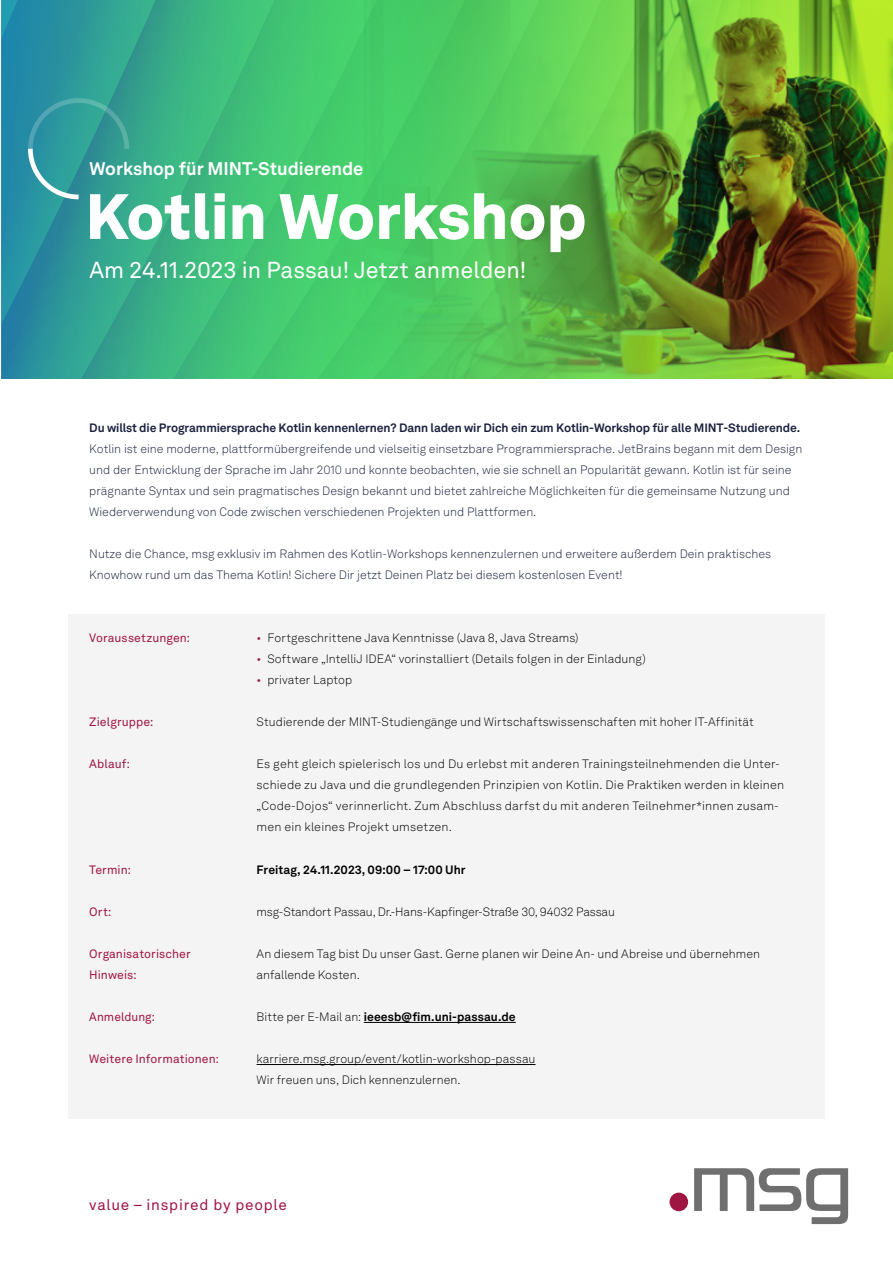
<style>
.page{position:relative;width:893px;height:1263px;background:#fff}
.page>*{position:absolute;margin:0;border:0;box-sizing:border-box;transform-origin:0 0}
.t1{font:900 63px "Akkurat LL";color:#fff}
.t2{font:22.95px "Akkurat LL";color:#fff}
.t3{font:700 18.15px "Akkurat LL";color:#fff}
.t4{font:15px "Akkurat LL";letter-spacing:.05em;color:#a01441}
.t5{font:300 12px/21px "Akkurat LL";letter-spacing:.01em;color:#000}
.t6{font:300 12px/21px "Akkurat LL";color:#1b213e}
.t7{font:700 12px "Akkurat LL";letter-spacing:-.01em;color:#1b213e}
.t8{font:12px/21px "Akkurat LL";letter-spacing:.005em;color:#a01441}
.t9{font:700 12px "Akkurat LL";letter-spacing:.005em;color:#000}
.t10{font:300 12px "Akkurat LL";letter-spacing:-.01em;color:#000}
.s1{color:#a01441}
.s2{font-weight:300}
</style>
<div class="page">
<img style="left:1px;top:0;width:892px;height:378px">
<svg style="left:26px;top:96px;width:106px;height:106px;background:#379d9c"></svg>
<div style="left:669px;top:1192px;width:19px;height:19px;background:#a01642;border-radius:50%"></div>
<svg style="left:694px;top:1168px;width:154px;height:56px"></svg>
<div style="left:68px;top:614px;width:757px;height:504px;background:#f4f4f4"></div>
<hr style="left:364px;top:1022px;width:152px;height:1px;background:#000">
<hr style="left:257px;top:1064px;width:278px;height:1px;background:#000">
<h3 class="t3" style="left:90px;top:155px;width:276px">Workshop für MINT-Studierende</h3>
<h1 class="t1" style="left:85px;top:167px;width:503px">Kotlin Workshop</h1>
<h2 class="t2" style="left:90px;top:253px;width:438px">Am 24.11.2023 in Passau! Jetzt anmelden!</h2>
<p class="t7" style="left:89px;top:418px;width:712px">Du willst die Programmiersprache Kotlin kennenlernen? Dann laden wir Dich ein zum Kotlin-Workshop für alle MINT-Studierende.</p>
<p class="t6" style="left:89px;top:438px;width:715px">Kotlin ist eine moderne, plattformübergreifende und vielseitig einsetzbare Programmiersprache. JetBrains begann mit dem Design und der Entwicklung der Sprache im Jahr 2010 und konnte beobachten, wie sie schnell an Popularität gewann. Kotlin ist für seine prägnante Syntax und sein pragmatisches Design bekannt und bietet zahlreiche Möglichkeiten für die gemeinsame Nutzung und Wiederverwendung von Code zwischen verschiedenen Projekten und Plattformen.</p>
<p class="t6" style="left:89px;top:543px;width:683px">Nutze die Chance, msg exklusiv im Rahmen des Kotlin-Workshops kennenzulernen und erweitere außerdem Dein praktisches<br>Knowhow rund um das Thema Kotlin! Sichere Dir jetzt Deinen Platz bei diesem kostenlosen Event!</p>
<p class="t8" style="left:89px;top:627px;width:102px">Voraussetzungen:</p>
<p class="t8" style="left:89px;top:711px;width:66px">Zielgruppe:</p>
<p class="t8" style="left:89px;top:753px;width:42px">Ablauf:</p>
<p class="t8" style="left:89px;top:858px;width:43px">Termin:</p>
<p class="t8" style="left:89px;top:900px;width:23px">Ort:</p>
<p class="t8" style="left:89px;top:942px;width:103px">Organisatorischer<br>Hinweis:</p>
<p class="t8" style="left:89px;top:1006px;width:67px">Anmeldung:</p>
<p class="t8" style="left:89px;top:1048px;width:131px">Weitere Informationen:</p>
<p class="t5" style="left:257px;top:627px;width:324px"><span class="s1">•</span> Fortgeschrittene Java Kenntnisse (Java 8, Java Streams)</p>
<p class="t5" style="left:257px;top:648px;width:391px"><span class="s1">•</span> Software „IntelliJ IDEA“ vorinstalliert (Details folgen in der Einladung)</p>
<p class="t5" style="left:257px;top:669px;width:97px"><span class="s1">•</span> privater Laptop</p>
<p class="t5" style="left:257px;top:711px;width:499px">Studierende der MINT-Studiengänge und Wirtschaftswissenschaften mit hoher IT-Affinität</p>
<p class="t5" style="left:257px;top:753px;width:529px">Es geht gleich spielerisch los und Du erlebst mit anderen Trainingsteilnehmenden die Unter&shy;schiede zu Java und die grundlegenden Prinzipien von Kotlin. Die Praktiken werden in kleinen „Code-Dojos“ verinnerlicht. Zum Abschluss darfst du mit anderen Teilnehmer*innen zusam&shy;men ein kleines Projekt umsetzen.</p>
<p class="t9" style="left:257px;top:860px;width:211px">Freitag, 24.11.2023, 09:00 – 17:00 Uhr</p>
<p class="t10" style="left:257px;top:903px;width:360px">msg-Standort Passau, Dr.-Hans-Kapfinger-Straße 30, 94032 Passau</p>
<p class="t5" style="left:257px;top:943px;width:505px">An diesem Tag bist Du unser Gast. Gerne planen wir Deine An- und Abreise und übernehmen anfallende Kosten.</p>
<p class="t9" style="left:257px;top:1007px;width:261px"><span class="s2">Bitte per E-Mail an:</span> ieeesb@fim.uni-passau.de</p>
<p class="t5" style="left:257px;top:1048px;width:280px">karriere.msg.group/event/kotlin-workshop-passau<br>Wir freuen uns, Dich kennenzulernen.</p>
<p class="t4" style="left:89px;top:1194px;width:199px">value – inspired by people</p>
</div>
